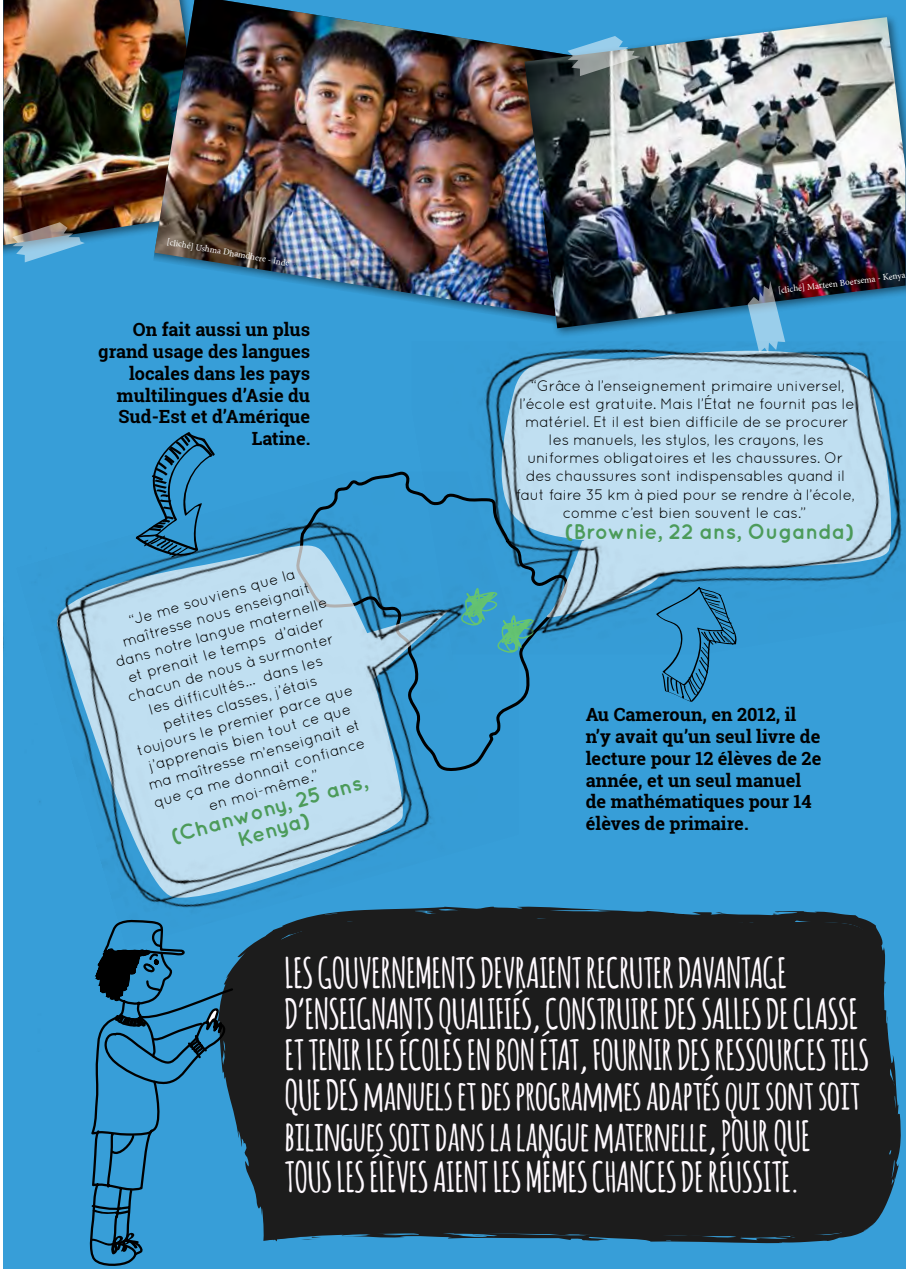
<style>
.page{position:relative;width:907px;height:1273px;background:#fff}
.page>*{position:absolute;margin:0;border:0;box-sizing:border-box;transform-origin:0 0}
.t1{font:700 40.95px/41px "Amatic";color:#fffaff}
.t2{font:700 21.15px/21.1px "Quicksand";color:#4d9d5b;text-align:center}
.t3{font:700 18.15px/21.8px "Roboto Slab";color:#000}
.t4{font:15.15px/18.1px "Quicksand";letter-spacing:-.02em;color:#000;text-align:center}
.t5{font:9.15px "Minion Pro";color:#fff}
</style>
<div class="page">
<div style="left:4px;top:0;width:901px;height:1268px;background:#379ed8"></div>
<div style="left:248px;top:906px;width:653px;height:337px;background:#1c1c1c"></div>
<svg style="left:360px;top:1230px;width:47px;height:4px"></svg>
<svg style="left:486px;top:1230px;width:33px;height:3px"></svg>
<svg style="left:537px;top:1233px;width:33px;height:2px"></svg>
<svg style="left:817px;top:1227px;width:17px;height:2px"></svg>
<svg style="left:865px;top:1208px;width:6px;height:7px"></svg>
<svg style="left:874px;top:1176px;width:4px;height:7px"></svg>
<svg style="left:879px;top:1137px;width:1px;height:14px"></svg>
<svg style="left:533px;top:920px;width:31px;height:3px"></svg>
<img style="left:4px;top:0;width:149px;height:245px">
<img style="left:154px;top:0;width:366px;height:316px">
<div style="left:520px;top:12px;width:385px;height:327px;background:#000;opacity:.5"></div>
<img style="left:524px;top:17px;width:381px;height:311px">
<svg style="left:12px;top:222px;width:73px;height:40px"></svg>
<svg style="left:567px;top:36px;width:73px;height:40px"></svg>
<svg style="left:747px;top:281px;width:38px;height:60px;background:#638ba7"></svg>
<svg style="left:661px;top:654px;width:49px;height:48px"></svg>
<svg style="left:154px;top:432px;width:61px;height:40px"></svg>
<svg style="left:89px;top:947px;width:159px;height:319px"></svg>
<img style="left:480px;top:341px;width:425px;height:313px">
<img style="left:52px;top:472px;width:467px;height:475px">
<p class="t5" style="left:168px;top:236px;width:126px;rotate:10deg">[cliché] Ushma Dhamdhere - Inde</p>
<p class="t3" style="left:98px;top:318px;width:213px;text-align:right">On fait aussi un plus grand usage des langues locales dans les pays multilingues d’Asie du<br>Sud-Est et d’Amérique<br>Latine.</p>
<p class="t4" style="left:100px;top:619px;width:225px;rotate:-16deg">“Je me souviens que la maîtresse nous enseignait dans notre langue maternelle et prenait le temps d’aider chacun de nous à surmonter les difficultés... dans les petites classes, j’étais toujours le premier parce que j’apprenais bien tout ce que ma maîtresse m’enseignait et que ça me donnait confiance en moi-même.”</p>
<h2 class="t2" style="left:168px;top:826px;width:204px;rotate:-16deg">(Chanwony, 25 ans,<br>Kenya)</h2>
<p class="t5" style="left:777px;top:284px;width:130px;rotate:-7deg">[cliché] Marteen Boersema - Kenya</p>
<p class="t4" style="left:516px;top:376px;width:340px">“Grâce à l’enseignement primaire universel, l’école est gratuite. Mais l’État ne fournit pas le matériel. Et il est bien difficile de se procurer les manuels, les stylos, les crayons, les uniformes obligatoires et les chaussures. Or des chaussures sont indispensables quand il faut faire 35 km à pied pour se rendre à l’école, comme c’est bien souvent le cas.”</p>
<h2 class="t2" style="left:564px;top:520px;width:291px">(Brownie, 22 ans, Ouganda)</h2>
<p class="t3" style="left:586px;top:703px;width:237px">Au Cameroun, en 2012, il n’y avait qu’un seul livre de lecture pour 12 élèves de 2e année, et un seul manuel de mathématiques pour 14 élèves de primaire.</p>
<p class="t1" style="left:285px;top:950px;width:585px">LES GOUVERNEMENTS DEVRAIENT RECRUTER DAVANTAGE D’ENSEIGNANTS QUALIFIÉS, CONSTRUIRE DES SALLES DE CLASSE ET TENIR LES ÉCOLES EN BON ÉTAT, FOURNIR DES RESSOURCES TELS QUE DES manuels et des programmes adaptés qui sont soit bilingues soit dans la langue maternelle, POUR QUE<br>TOUS LES ÉLÈVES AIENT LES MÊMES CHANCES DE RÉUSSITE.</p>
</div>
